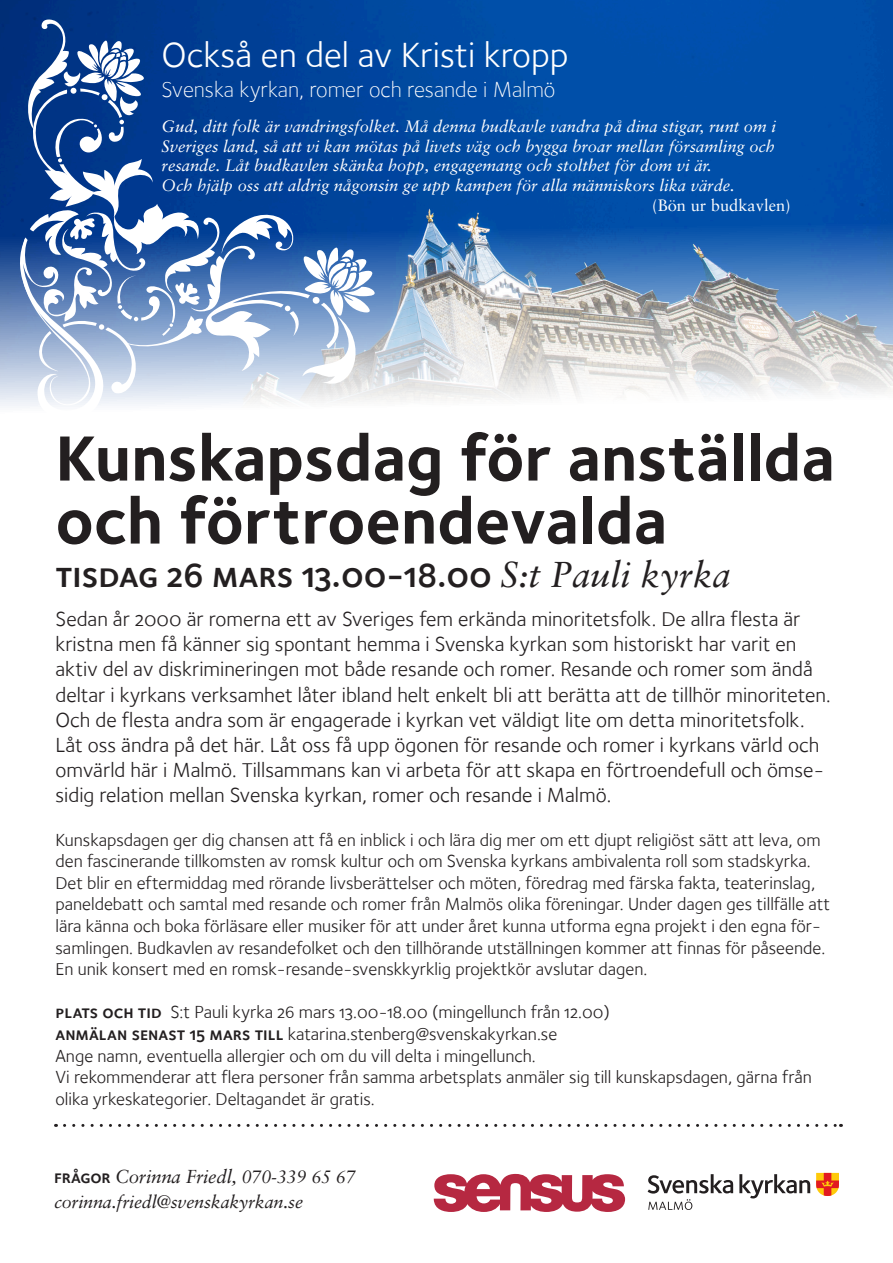
<style>
.page{position:relative;width:893px;height:1263px;background:#fff}
.page>*{position:absolute;margin:0;border:0;box-sizing:border-box;transform-origin:0 0}
.t1{font:66px/63px "Foundry Sterling Bold OSF";color:#231f20}
.t2{font:36px "Foundry Sterling Demi Expert";color:#231f20}
.t3{font:36px "Foundry Sterling Book OSF";color:#fff}
.t4{font:22.5px "Foundry Sterling Light OSF";color:#fff}
.t5{font:21px/25.2px "Foundry Sterling Book OSF";color:#231f20}
.t6{font:italic 18.75px "Sabon";letter-spacing:-.01em;color:#231f20}
.t7{font:18px/21.6px "Foundry Sterling Book OSF";color:#231f20}
.t8{font:italic 18px "Sabon";letter-spacing:-.01em;color:#231f20}
.t9{font:italic 16.5px "Sabon";color:#fff}
.t10{font:16.5px "Sabon";color:#fff}
.s1{font-family:"Sabon";font-style:italic}
.s2{font-family:"Foundry Sterling Demi Expert"}
.s3{font-family:"Foundry Sterling Demi Expert";font-style:normal;font-size:18px}
.s4{font-size:18px}
</style>
<div class="page">
<img style="left:0;top:0;width:893px;height:406px">
<svg style="left:648px;top:1174px;width:85px;height:19px"></svg>
<svg style="left:739px;top:1174px;width:71px;height:24px"></svg>
<svg style="left:816px;top:1173px;width:23px;height:23px"></svg>
<svg style="left:648px;top:1199px;width:44px;height:11px"></svg>
<svg style="left:434px;top:1174px;width:191px;height:38px"></svg>
<svg style="left:20px;top:20px;width:355px;height:386px;background:#557db6"></svg>
<svg style="left:65px;top:1124px;width:776px;height:3px"></svg>
<p class="t3" style="left:162px;top:35px;width:408px">Också en del av Kristi kropp</p>
<p class="t4" style="left:162px;top:77px;width:395px">Svenska kyrkan, romer och resande i Malmö</p>
<p class="t9" style="left:162px;top:116px;width:616px">Gud, ditt folk är vandringsfolket. Må denna budkavle vandra på dina stigar, runt om i</p>
<p class="t9" style="left:162px;top:136px;width:615px">Sveriges land, så att vi kan mötas på livets väg och bygga broar mellan församling och</p>
<p class="t9" style="left:162px;top:156px;width:552px">resande. Låt budkavlen skänka hopp, engagemang och stolthet för dom vi är.</p>
<p class="t9" style="left:162px;top:176px;width:575px">Och hjälp oss att aldrig någonsin ge upp kampen för alla människors lika värde.</p>
<p class="t10" style="left:652px;top:195px;width:140px">(Bön ur budkavlen)</p>
<p class="t1" style="left:56px;top:426px;width:781px">Kunskapsdag för anställda och förtroendevalda</p>
<p class="t2" style="left:56px;top:553px;width:677px">tisdag 26 mars 13.00-18.00 <span class="s1">S:t Pauli kyrka</span></p>
<p class="t5" style="left:56px;top:606px;width:777px">Sedan år 2000 är romerna ett av Sveriges fem erkända minoritetsfolk. De allra flesta är kristna men få känner sig spontant hemma i Svenska kyrkan som historiskt har varit en aktiv del av diskrimineringen mot både resande och romer. Resande och romer som ändå deltar i kyrkans verksamhet låter ibland helt enkelt bli att berätta att de tillhör minoriteten.<br>Och de flesta andra som är engagerade i kyrkan vet väldigt lite om detta minoritetsfolk.<br>Låt oss ändra på det här. Låt oss få upp ögonen för resande och romer i kyrkans värld och omvärld här i Malmö. Tillsammans kan vi arbeta för att skapa en förtroendefull och ömse-</p>
<p class="t5" style="left:56px;top:783px;width:557px">sidig relation mellan Svenska kyrkan, romer och resande i Malmö.</p>
<p class="t7" style="left:56px;top:829px;width:776px">Kunskapsdagen ger dig chansen att få en inblick i och lära dig mer om ett djupt religiöst sätt att leva, om den fascinerande tillkomsten av romsk kultur och om Svenska kyrkans ambivalenta roll som stadskyrka.<br>Det blir en eftermiddag med rörande livsberättelser och möten, föredrag med färska fakta, teaterinslag, paneldebatt och samtal med resande och romer från Malmös olika föreningar. Under dagen ges tillfälle att lära känna och boka förläsare eller musiker för att under året kunna utforma egna projekt i den egna för&shy;samlingen. Budkavlen av resandefolket och den tillhörande utställningen kommer att finnas för påseende.<br>En unik konsert med en romsk-resande-svenskkyrklig projektkör avslutar dagen.</p>
<p class="t7" style="left:56px;top:1001px;width:556px"><span class="s2">plats och tid</span> S:t Pauli kyrka 26 mars 13.00-18.00 (mingellunch från 12.00)</p>
<p class="t7" style="left:56px;top:1023px;width:503px"><span class="s2">anmälan senast 15 mars till</span> katarina.stenberg@svenskakyrkan.se</p>
<p class="t7" style="left:56px;top:1045px;width:758px">Ange namn, eventuella allergier och om du vill delta i mingellunch.<br>Vi rekommenderar att flera personer från samma arbetsplats anmäler sig till kunskapsdagen, gärna från olika yrkeskategorier. Deltagandet är gratis.</p>
<p class="t6" style="left:54px;top:1165px;width:303px"><span class="s3">frågor</span> Corinna Friedl, <span class="s4">070-339 65 67</span></p>
<p class="t8" style="left:54px;top:1191px;width:251px">corinna.friedl@svenskakyrkan.se</p>
</div>
